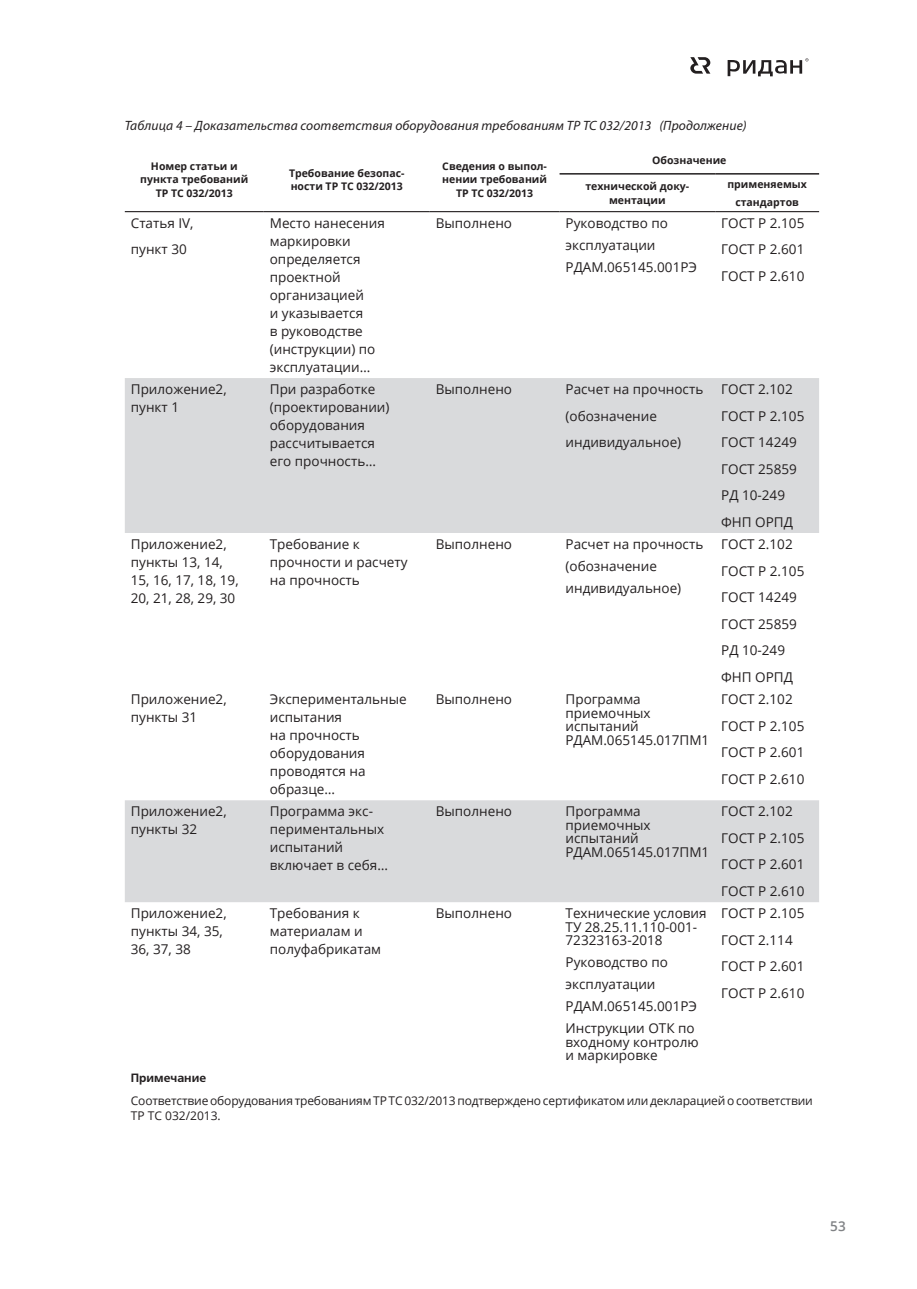
<style>
.page{position:relative;width:917px;height:1289px;background:#fff}
.page>*{position:absolute;margin:0;border:0;box-sizing:border-box;transform-origin:0 0}
.t1{font:13.5px/18px "Open Sans";color:#231f20}
.t2{font:italic 13.5px "Myriad Pro";letter-spacing:.01em;color:#231f20}
.t3{font:600 13.5px "Open Sans";color:#808285}
.t4{font:12px/15px "Open Sans";letter-spacing:-.015em;color:#231f20}
.t5{font:12px "Free Set Demi C";color:#231f20}
.t6{font:700 10.5px/13.5px "Open Sans";color:#231f20;text-align:center}
</style>
<div class="page">
<svg style="left:727px;top:58px;width:81px;height:18px"></svg>
<svg style="left:690px;top:57px;width:20px;height:17px"></svg>
<svg style="left:125px;top:378px;width:694px;height:524px"></svg>
<hr style="left:125px;top:211px;width:139px;height:1px;background:#231f20">
<hr style="left:264px;top:211px;width:165px;height:1px;background:#231f20">
<hr style="left:429px;top:211px;width:130px;height:1px;background:#231f20">
<hr style="left:559px;top:211px;width:156px;height:1px;background:#231f20">
<hr style="left:715px;top:211px;width:104px;height:1px;background:#231f20">
<hr style="left:559px;top:173px;width:156px;height:2px;background:#231f20">
<hr style="left:715px;top:173px;width:104px;height:2px;background:#231f20">
<p class="t2" style="left:125px;top:118px;width:623px">Таблица 4 – Доказательства соответствия оборудования требованиям ТР ТС 032/2013 (Продолжение)</p>
<p class="t6" style="left:140px;top:159px;width:109px">Номер статьи и пункта требований<br>ТР ТС 032/2013</p>
<p class="t6" style="left:289px;top:166px;width:117px;text-align:left">Требование безопас&shy;ности ТР ТС 032/2013</p>
<p class="t6" style="left:442px;top:159px;width:106px">Сведения о выпол&shy;нении требований<br>ТР ТС 032/2013</p>
<p class="t6" style="left:652px;top:153px;width:76px">Обозначение</p>
<p class="t6" style="left:585px;top:179px;width:105px">технической доку&shy;ментации</p>
<p class="t6" style="left:727px;top:175px;width:81px;line-height:17.7px">применяемых стандартов</p>
<p class="t1" style="left:131px;top:209px;width:64px;line-height:26.5px">Статья IV, пункт 30</p>
<p class="t1" style="left:270px;top:214px;width:116px">Место нанесения маркировки определяется проектной организацией<br>и указывается<br>в руководстве (инструкции) по эксплуатации…</p>
<p class="t1" style="left:435px;top:214px;width:78px">Выполнено</p>
<p class="t1" style="left:565px;top:212px;width:133px;line-height:22px">Руководство по эксплуатации<br>РДАМ.065145.001РЭ</p>
<p class="t1" style="left:721px;top:209px;width:85px;line-height:26.5px;text-align:justify">ГОСТ Р 2.105<br>ГОСТ Р 2.601<br>ГОСТ Р 2.610</p>
<p class="t1" style="left:131px;top:380px;width:97px">Приложение2, пункт 1</p>
<p class="t1" style="left:270px;top:380px;width:121px">При разработке (проектировании) оборудования рассчитывается его прочность…</p>
<p class="t1" style="left:435px;top:380px;width:78px">Выполнено</p>
<p class="t1" style="left:565px;top:376px;width:139px;line-height:26.5px">Расчет на прочность (обозначение индивидуальное)</p>
<p class="t1" style="left:721px;top:376px;width:85px;line-height:26.5px">ГОСТ 2.102<br>ГОСТ Р 2.105<br>ГОСТ 14249<br>ГОСТ 25859<br>РД 10-249<br>ФНП ОРПД</p>
<p class="t1" style="left:131px;top:535px;width:109px">Приложение2, пункты 13, 14,<br>15, 16, 17, 18, 19,<br>20, 21, 28, 29, 30</p>
<p class="t1" style="left:270px;top:535px;width:139px">Требование к прочности и расчету на прочность</p>
<p class="t1" style="left:435px;top:535px;width:78px">Выполнено</p>
<p class="t1" style="left:565px;top:533px;width:139px;line-height:22px">Расчет на прочность (обозначение индивидуальное)</p>
<p class="t1" style="left:721px;top:530px;width:85px;line-height:26.5px">ГОСТ 2.102<br>ГОСТ Р 2.105<br>ГОСТ 14249<br>ГОСТ 25859<br>РД 10-249<br>ФНП ОРПД</p>
<p class="t1" style="left:131px;top:690px;width:97px">Приложение2, пункты 31</p>
<p class="t1" style="left:270px;top:690px;width:138px">Экспериментальные испытания<br>на прочность оборудования проводятся на образце…</p>
<p class="t1" style="left:435px;top:689px;width:78px">Выполнено</p>
<p class="t1" style="left:565px;top:692px;width:145px;line-height:13.5px">Программа приемочных испытаний<br>РДАМ.065145.017ПМ1</p>
<p class="t1" style="left:721px;top:685px;width:85px;line-height:26.5px">ГОСТ 2.102<br>ГОСТ Р 2.105<br>ГОСТ Р 2.601<br>ГОСТ Р 2.610</p>
<p class="t1" style="left:131px;top:802px;width:97px">Приложение2, пункты 32</p>
<p class="t1" style="left:270px;top:802px;width:120px">Программа экс&shy;периментальных испытаний включает в себя…</p>
<p class="t1" style="left:435px;top:802px;width:78px">Выполнено</p>
<p class="t1" style="left:565px;top:804px;width:145px;line-height:13.5px">Программа приемочных испытаний<br>РДАМ.065145.017ПМ1</p>
<p class="t1" style="left:721px;top:798px;width:85px;line-height:26.5px">ГОСТ 2.102<br>ГОСТ Р 2.105<br>ГОСТ Р 2.601<br>ГОСТ Р 2.610</p>
<p class="t1" style="left:131px;top:904px;width:97px">Приложение2, пункты 34, 35,<br>36, 37, 38</p>
<p class="t1" style="left:270px;top:904px;width:113px">Требования к материалам и полуфабрикатам</p>
<p class="t1" style="left:435px;top:904px;width:78px">Выполнено</p>
<p class="t1" style="left:565px;top:906px;width:142px;line-height:13.5px">Технические условия<br>ТУ 28.25.11.110-001-<br>72323163-2018</p>
<p class="t1" style="left:565px;top:951px;width:133px;line-height:22px">Руководство по эксплуатации<br>РДАМ.065145.001РЭ<br>Инструкции ОТК по</p>
<p class="t1" style="left:565px;top:1034px;width:134px;line-height:13.5px">входному контролю и маркировке</p>
<p class="t1" style="left:721px;top:899px;width:85px;line-height:26.5px">ГОСТ Р 2.105<br>ГОСТ 2.114<br>ГОСТ Р 2.601<br>ГОСТ Р 2.610</p>
<p class="t5" style="left:131px;top:1070px;width:77px">Примечание</p>
<p class="t4" style="left:131px;top:1093px;width:683px">Соответствие оборудования требованиям ТР ТС 032/2013 подтверждено сертификатом или декларацией о соответствии<br>ТР ТС 032/2013.</p>
<p class="t3" style="left:830px;top:1216px;width:17px">53</p>
</div>
